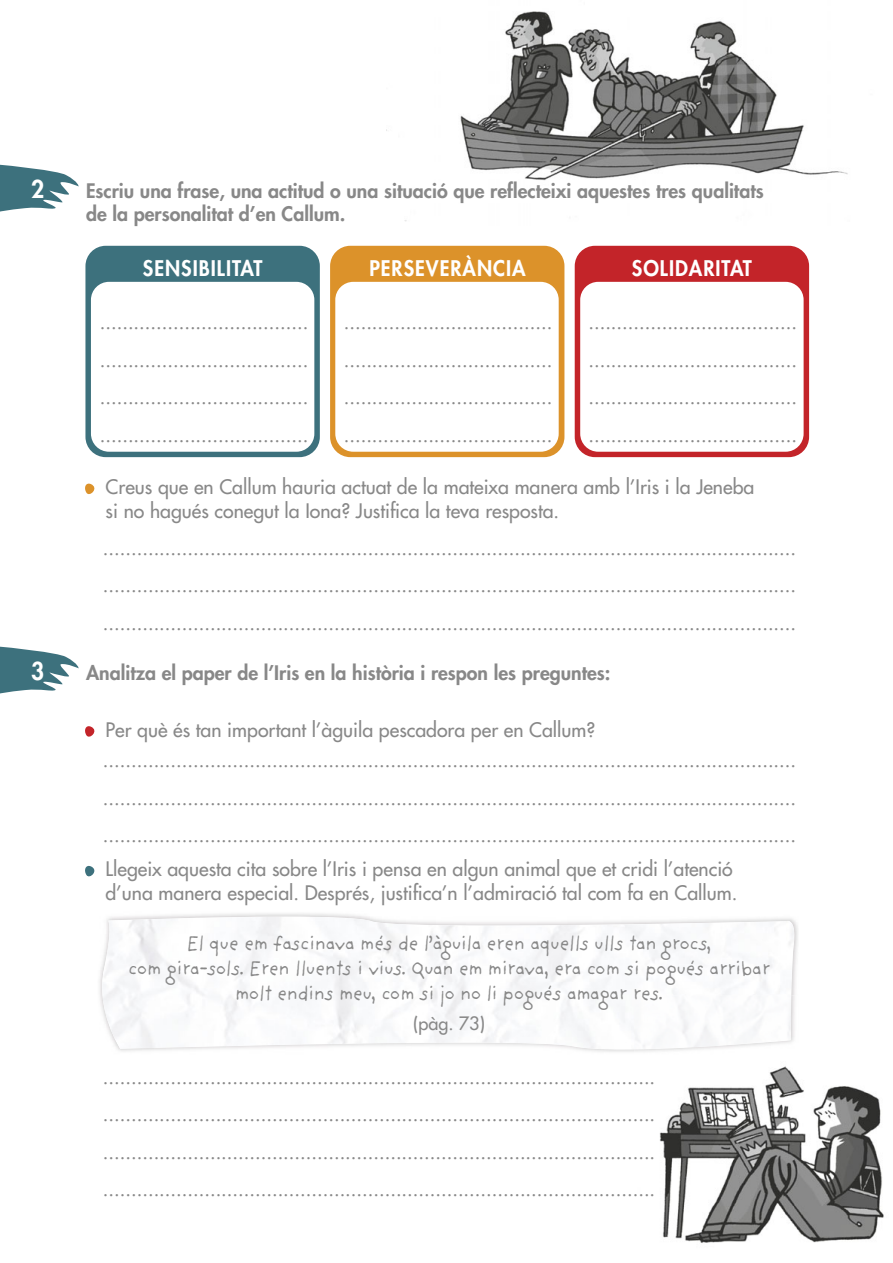
<style>
.page{position:relative;width:893px;height:1263px;background:#fff}
.page>*{position:absolute;margin:0;border:0;box-sizing:border-box;transform-origin:0 0}
.t1{font:800 24px "Futura Std";color:#fff;scale:.95 1}
.t2{font:21px/25.2px "Providence Sans Pro";letter-spacing:-.08em;color:#888;text-align:center}
.t3{font:800 21px "Futura Std";letter-spacing:.05em;color:#fff;scale:.95 1}
.t4{font:500 19.5px/37.5px "Futura Std";color:#888;text-align:justify}
.t5{font:800 19.5px/23.4px "Futura Std";color:#888}
.t6{font:500 18px "Futura Std";color:#888}
</style>
<div class="page">
<img style="left:404px;top:11px;width:444px;height:210px">
<img style="left:659px;top:1066px;width:225px;height:177px">
<svg style="left:85px;top:483px;width:10px;height:12px"></svg>
<svg style="left:85px;top:865px;width:10px;height:12px"></svg>
<svg style="left:85px;top:726px;width:10px;height:11px"></svg>
<svg style="left:0;top:165px;width:79px;height:47px"></svg>
<svg style="left:0;top:647px;width:79px;height:46px"></svg>
<div style="left:88px;top:248px;width:230px;height:207px;background:#3d717d;border-radius:18px"></div>
<div style="left:85px;top:246px;width:235px;height:211px;border:4px solid #3d717d;border-radius:18px"></div>
<div style="left:91px;top:282px;width:223px;height:170px;background:#fff;border-radius:18px"></div>
<div style="left:332px;top:248px;width:230px;height:207px;background:#dc922a;border-radius:18px"></div>
<div style="left:330px;top:246px;width:234px;height:211px;border:4px solid #dc922a;border-radius:18px"></div>
<div style="left:335px;top:282px;width:224px;height:170px;background:#fff;border-radius:18px"></div>
<div style="left:577px;top:248px;width:230px;height:207px;background:#c32429;border-radius:18px"></div>
<div style="left:575px;top:246px;width:234px;height:211px;border:4px solid #c32429;border-radius:18px"></div>
<div style="left:580px;top:282px;width:224px;height:170px;background:#fff;border-radius:18px"></div>
<img style="left:98px;top:916px;width:698px;height:133px">
<img style="left:634px;top:995px;width:157px;height:54px">
<p class="t1" style="left:31px;top:177px;width:15px">2</p>
<p class="t1" style="left:31px;top:659px;width:15px">3</p>
<p class="t5" style="left:86px;top:180px;width:679px">Escriu una frase, una actitud o una situació que reflecteixi aquestes tres qualitats de la personalitat d’en Callum.</p>
<p class="t3" style="left:143px;top:258px;width:127px">SENSIBILITAT</p>
<p class="t4" style="left:100px;top:305px;width:210px">..................................... ..................................... ..................................... .....................................</p>
<p class="t3" style="left:369px;top:258px;width:166px">PERSEVERÀNCIA</p>
<p class="t4" style="left:344px;top:305px;width:210px">..................................... ..................................... ..................................... .....................................</p>
<p class="t3" style="left:632px;top:258px;width:128px">SOLIDARITAT</p>
<p class="t4" style="left:588px;top:305px;width:210px">..................................... ..................................... ..................................... .....................................</p>
<p class="t4" style="left:106px;top:476px;width:650px;line-height:23.4px">Creus que en Callum hauria actuat de la mateixa manera amb l’Iris i la Jeneba si no hagués conegut la Iona? Justifica la teva resposta.</p>
<p class="t4" style="left:103px;top:530px;width:695px">........................................................................................................................... ........................................................................................................................... ...........................................................................................................................</p>
<p class="t5" style="left:86px;top:662px;width:526px">Analitza el paper de l’Iris en la història i respon les preguntes:</p>
<p class="t4" style="left:106px;top:712px;width:491px">Per què és tan important l’àguila pescadora per en Callum?</p>
<p class="t4" style="left:103px;top:743px;width:695px">........................................................................................................................... ........................................................................................................................... ...........................................................................................................................</p>
<p class="t4" style="left:106px;top:859px;width:633px;line-height:23.4px">Llegeix aquesta cita sobre l’Iris i pensa en algun animal que et cridi l’atenció d’una manera especial. Després, justifica’n l’admiració tal com fa en Callum.</p>
<p class="t2" style="left:127px;top:935px;width:645px">El que em fascinava més de l’àguila eren aquells ulls tan grocs,<br>com gira-sols. Eren lluents i vius. Quan em mirava, era com si pogués arribar molt endins meu, com si jo no li pogués amagar res.</p>
<p class="t6" style="left:413px;top:1015px;width:73px">(pàg. 73)</p>
<p class="t4" style="left:103px;top:1059px;width:554px">.................................................................................................. .................................................................................................. .................................................................................................. ..................................................................................................</p>
</div>
